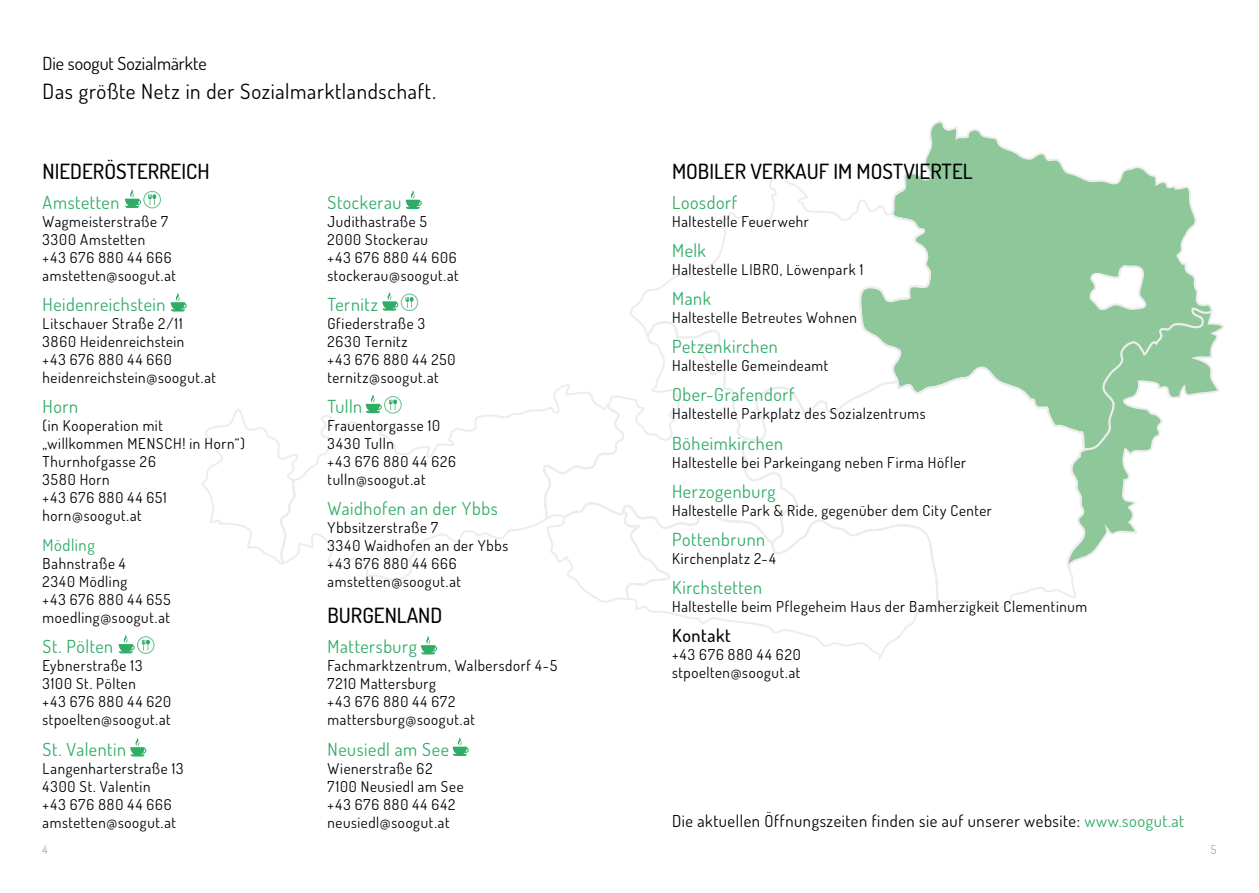
<style>
.page{position:relative;width:1259px;height:893px;background:#fff}
.page>*{position:absolute;margin:0;border:0;box-sizing:border-box;transform-origin:0 0}
.t1{font:500 21px "Dosis";color:#000}
.t2{font:21px "Dosis";letter-spacing:.03em;color:#000}
.t3{font:18px "Dosis";letter-spacing:.03em;color:#2fac66}
.t4{font:18px "Dosis";color:#000}
.t5{font:500 18px "Dosis";letter-spacing:.035em;color:#000}
.t6{font:16.5px "Dosis";letter-spacing:.035em;color:#000}
.t7{font:16.5px "Dosis";letter-spacing:.03em;color:#2fac66}
.t8{font:15px/18px "Dosis";letter-spacing:.04em;color:#000}
.t9{font:200 12px "Dosis";color:#706f6f}
.s1{color:#2fac66}
</style>
<div class="page">
<svg style="left:924px;top:121px;width:273px;height:141px"></svg>
<svg style="left:1087px;top:262px;width:138px;height:295px"></svg>
<svg style="left:769px;top:169px;width:163px;height:34px"></svg>
<svg style="left:890px;top:171px;width:17px;height:32px"></svg>
<svg style="left:201px;top:203px;width:886px;height:458px"></svg>
<svg style="left:125px;top:189px;width:36px;height:19px"></svg>
<svg style="left:171px;top:293px;width:16px;height:18px"></svg>
<svg style="left:119px;top:635px;width:35px;height:19px"></svg>
<svg style="left:130px;top:738px;width:16px;height:18px"></svg>
<svg style="left:406px;top:191px;width:16px;height:18px"></svg>
<svg style="left:382px;top:292px;width:36px;height:19px"></svg>
<svg style="left:366px;top:395px;width:35px;height:18px"></svg>
<svg style="left:421px;top:636px;width:16px;height:18px"></svg>
<svg style="left:453px;top:737px;width:16px;height:19px"></svg>
<p class="t4" style="left:43px;top:51px;width:165px">Die soogut Sozialmärkte</p>
<h1 class="t2" style="left:43px;top:78px;width:395px">Das größte Netz in der Sozialmarktlandschaft.</h1>
<h1 class="t1" style="left:43px;top:157px;width:168px">NIEDERÖSTERREICH</h1>
<p class="t3" style="left:43px;top:191px;width:78px">Amstetten</p>
<p class="t8" style="left:43px;top:212px;width:135px">Wagmeisterstraße 7<br>3300 Amstetten<br>+43 676 880 44 666 amstetten@soogut.at</p>
<p class="t3" style="left:43px;top:293px;width:124px">Heidenreichstein</p>
<p class="t8" style="left:43px;top:314px;width:175px">Litschauer Straße 2/11<br>3860 Heidenreichstein<br>+43 676 880 44 660 heidenreichstein@soogut.at</p>
<p class="t3" style="left:43px;top:395px;width:37px">Horn</p>
<p class="t8" style="left:43px;top:416px;width:204px">(in Kooperation mit „willkommen MENSCH! in Horn“)<br>Thurnhofgasse 26<br>3580 Horn<br>+43 676 880 44 651 horn@soogut.at</p>
<p class="t7" style="left:43px;top:534px;width:54px">Mödling</p>
<p class="t8" style="left:43px;top:554px;width:130px">Bahnstraße 4<br>2340 Mödling<br>+43 676 880 44 655 moedling@soogut.at</p>
<p class="t3" style="left:43px;top:635px;width:72px">St. Pölten</p>
<p class="t8" style="left:43px;top:657px;width:130px">Eybnerstraße 13<br>3100 St. Pölten<br>+43 676 880 44 620 stpoelten@soogut.at</p>
<p class="t3" style="left:43px;top:737px;width:85px">St. Valentin</p>
<p class="t8" style="left:43px;top:759px;width:142px">Langenharterstraße 13<br>4300 St. Valentin<br>+43 676 880 44 666 amstetten@soogut.at</p>
<p class="t3" style="left:327px;top:191px;width:75px">Stockerau</p>
<p class="t8" style="left:327px;top:212px;width:133px">Judithastraße 5<br>2000 Stockerau<br>+43 676 880 44 606 stockerau@soogut.at</p>
<p class="t3" style="left:327px;top:293px;width:52px">Ternitz</p>
<p class="t8" style="left:327px;top:314px;width:130px">Gfiederstraße 3<br>2630 Ternitz<br>+43 676 880 44 250 ternitz@soogut.at</p>
<p class="t3" style="left:327px;top:395px;width:36px">Tulln</p>
<p class="t8" style="left:327px;top:416px;width:130px">Frauentorgasse 10<br>3430 Tulln<br>+43 676 880 44 626 tulln@soogut.at</p>
<p class="t3" style="left:327px;top:497px;width:172px">Waidhofen an der Ybbs</p>
<p class="t8" style="left:327px;top:518px;width:182px">Ybbsitzerstraße 7<br>3340 Waidhofen an der Ybbs +43 676 880 44 666 amstetten@soogut.at</p>
<h1 class="t1" style="left:327px;top:602px;width:116px">BURGENLAND</h1>
<p class="t3" style="left:327px;top:635px;width:91px">Mattersburg</p>
<p class="t8" style="left:327px;top:656px;width:231px">Fachmarktzentrum, Walbersdorf 4-5<br>7210 Mattersburg<br>+43 676 880 44 672 mattersburg@soogut.at</p>
<p class="t3" style="left:327px;top:737px;width:123px">Neusiedl am See</p>
<p class="t8" style="left:327px;top:759px;width:137px">Wienerstraße 62<br>7100 Neusiedl am See +43 676 880 44 642 neusiedl@soogut.at</p>
<h1 class="t1" style="left:672px;top:157px;width:302px">MOBILER VERKAUF IM MOSTVIERTEL</h1>
<p class="t3" style="left:672px;top:191px;width:67px">Loosdorf</p>
<p class="t8" style="left:672px;top:212px;width:138px">Haltestelle Feuerwehr</p>
<p class="t3" style="left:672px;top:239px;width:35px">Melk</p>
<p class="t8" style="left:672px;top:260px;width:193px">Haltestelle LIBRO, Löwenpark 1</p>
<p class="t3" style="left:672px;top:287px;width:40px">Mank</p>
<p class="t8" style="left:672px;top:308px;width:186px">Haltestelle Betreutes Wohnen</p>
<p class="t3" style="left:672px;top:335px;width:107px">Petzenkirchen</p>
<p class="t8" style="left:672px;top:356px;width:158px">Haltestelle Gemeindeamt</p>
<p class="t3" style="left:672px;top:383px;width:124px">Ober-Grafendorf</p>
<p class="t8" style="left:672px;top:405px;width:255px">Haltestelle Parkplatz des Sozialzentrums</p>
<p class="t3" style="left:672px;top:431px;width:112px">Böheimkirchen</p>
<p class="t8" style="left:672px;top:453px;width:295px">Haltestelle bei Parkeingang neben Firma Höfler</p>
<p class="t3" style="left:672px;top:479px;width:105px">Herzogenburg</p>
<p class="t8" style="left:672px;top:501px;width:321px">Haltestelle Park &amp; Ride, gegenüber dem City Center</p>
<p class="t3" style="left:672px;top:527px;width:95px">Pottenbrunn</p>
<p class="t8" style="left:672px;top:549px;width:105px">Kirchenplatz 2-4</p>
<p class="t3" style="left:672px;top:575px;width:91px">Kirchstetten</p>
<p class="t8" style="left:672px;top:597px;width:417px">Haltestelle beim Pflegeheim Haus der Bamherzigkeit Clementinum</p>
<p class="t5" style="left:672px;top:624px;width:60px">Kontakt</p>
<p class="t8" style="left:672px;top:645px;width:130px">+43 676 880 44 620 stpoelten@soogut.at</p>
<p class="t6" style="left:672px;top:810px;width:513px">Die aktuellen Öffnungszeiten finden sie auf unserer website: <span class="s1">www.soogut.at</span></p>
<p class="t9" style="left:43px;top:842px;width:7px">4</p>
<p class="t9" style="left:1211px;top:842px;width:7px">5</p>
</div>
